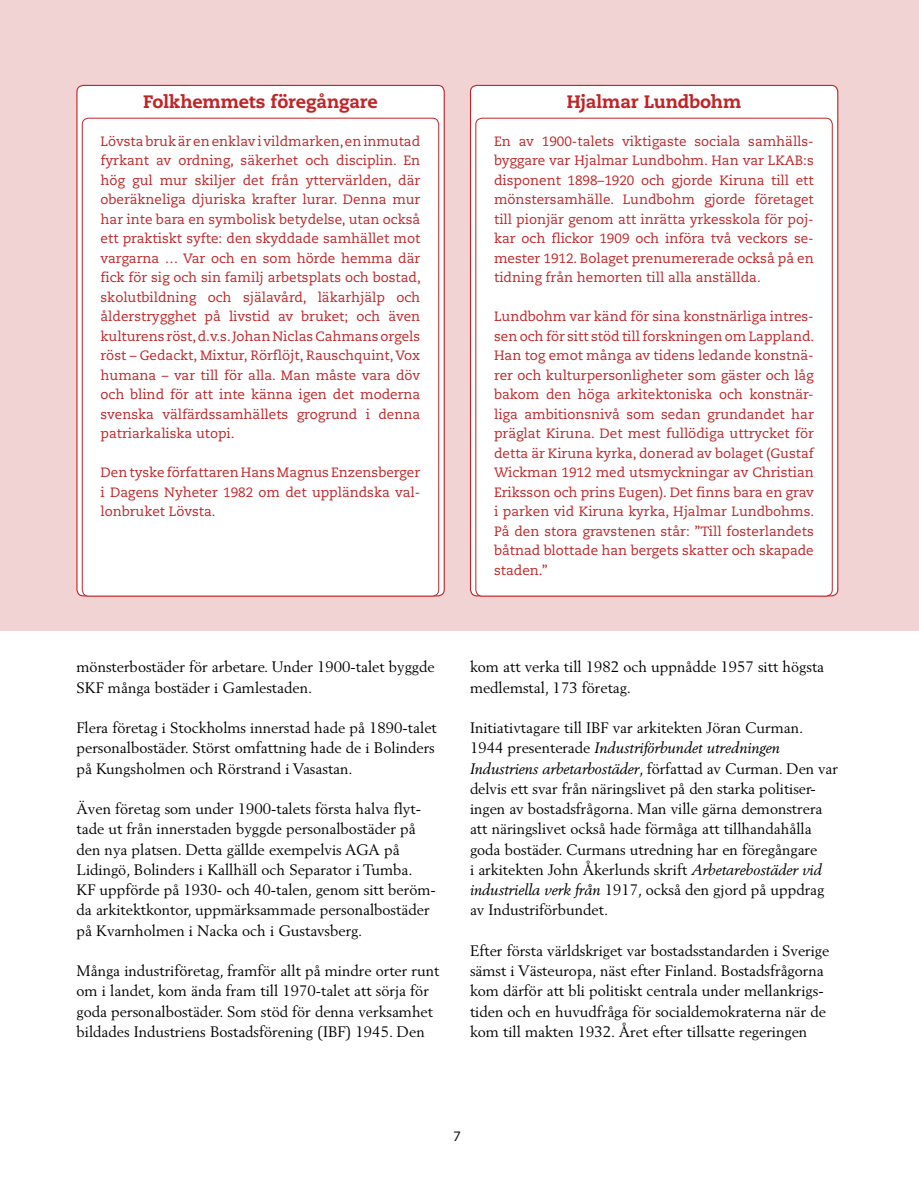
<style>
.page{position:relative;width:919px;height:1195px;background:#fff}
.page>*{position:absolute;margin:0;border:0;box-sizing:border-box;transform-origin:0 0}
.t1{font:800 18px "Caecilia";letter-spacing:-.01em;color:#c02427}
.t2{font:15px/20.2px "Berling";color:#000}
.t3{font:13.5px/19.5px "Caecilia";color:#c02427;text-align:justify}
.t4{font:13.5px "Caecilia";color:#000}
.s1{font-style:italic}
</style>
<div class="page">
<div style="left:0;top:0;width:918px;height:630px;background:#f2d3d4"></div>
<svg style="left:76px;top:84px;width:369px;height:512px;background:#f8e8e8"></svg>
<div style="left:81px;top:117px;width:358px;height:479px;background:#fff"></div>
<svg style="left:470px;top:84px;width:368px;height:512px;background:#f9eaeb"></svg>
<div style="left:475px;top:117px;width:358px;height:479px;background:#fff"></div>
<h1 class="t1" style="left:143px;top:90px;width:236px">Folkhemmets föregångare</h1>
<p class="t3" style="left:101px;top:131px;width:322px">Lövsta bruk är en enklav i vildmarken, en inmutad fyrkant av ordning, säkerhet och disciplin. En hög gul mur skiljer det från yttervärlden, där oberäkneliga djuriska krafter lurar. Denna mur har inte bara en symbolisk betydelse, utan också ett praktiskt syfte: den skyddade samhället mot vargarna … Var och en som hörde hemma där fick för sig och sin familj arbetsplats och bostad, skolutbildning och själavård, läkarhjälp och ålderstrygghet på livstid av bruket; och även kulturens röst, d.v.s. Johan Niclas Cahmans orgels röst – Gedackt, Mixtur, Rörflöjt, Rauschquint, Vox humana – var till för alla. Man måste vara döv och blind för att inte känna igen det moderna svenska välfärdssamhällets grogrund i denna patriarkaliska utopi.</p>
<p class="t3" style="left:101px;top:463px;width:321px">Den tyske författaren Hans Magnus Enzensberger i Dagens Nyheter 1982 om det uppländska val&shy;lonbruket Lövsta.</p>
<h1 class="t1" style="left:566px;top:90px;width:176px">Hjalmar Lundbohm</h1>
<p class="t3" style="left:494px;top:131px;width:321px">En av 1900-talets viktigaste sociala samhälls&shy;byggare var Hjalmar Lundbohm. Han var LKAB:s disponent 1898–1920 och gjorde Kiruna till ett mönstersamhälle. Lundbohm gjorde företaget till pionjär genom att inrätta yrkesskola för poj&shy;kar och flickor 1909 och införa två veckors se&shy;mester 1912. Bolaget prenumererade också på en tidning från hemorten till alla anställda.</p>
<p class="t3" style="left:494px;top:307px;width:322px">Lundbohm var känd för sina konstnärliga intres&shy;sen och för sitt stöd till forskningen om Lappland.<br>Han tog emot många av tidens ledande konstnä&shy;rer och kulturpersonligheter som gäster och låg bakom den höga arkitektoniska och konstnär&shy;liga ambitionsnivå som sedan grundandet har präglat Kiruna. Det mest fullödiga uttrycket för detta är Kiruna kyrka, donerad av bolaget (Gustaf Wickman 1912 med utsmyckningar av Christian Eriksson och prins Eugen). Det finns bara en grav i parken vid Kiruna kyrka, Hjalmar Lundbohms.<br>På den stora gravstenen står: ”Till fosterlandets båtnad blottade han bergets skatter och skapade staden.”</p>
<p class="t2" style="left:77px;top:657px;width:359px">mönsterbostäder för arbetare. Under 1900-talet byggde<br>SKF många bostäder i Gamlestaden.</p>
<p class="t2" style="left:77px;top:717px;width:362px">Flera företag i Stockholms innerstad hade på 1890-talet personalbostäder. Störst omfattning hade de i Bolinders på Kungsholmen och Rörstrand i Vasastan.</p>
<p class="t2" style="left:77px;top:798px;width:361px">Även företag som under 1900-talets första halva flyt&shy;tade ut från innerstaden byggde personalbostäder på den nya platsen. Detta gällde exempelvis AGA på Lidingö, Bolinders i Kallhäll och Separator i Tumba.<br>KF uppförde på 1930- och 40-talen, genom sitt beröm&shy;da arkitektkontor, uppmärksammade personalbostäder på Kvarnholmen i Nacka och i Gustavsberg.</p>
<p class="t2" style="left:77px;top:960px;width:364px">Många industriföretag, framför allt på mindre orter runt om i landet, kom ända fram till 1970-talet att sörja för goda personalbostäder. Som stöd för denna verksamhet bildades Industriens Bostadsförening (IBF) 1945. Den</p>
<p class="t2" style="left:470px;top:657px;width:355px">kom att verka till 1982 och uppnådde 1957 sitt högsta medlemstal, 173 företag.</p>
<p class="t2" style="left:470px;top:717px;width:369px">Initiativtagare till IBF var arkitekten Jöran Curman.<br>1944 presenterade <span class="s1">Industriförbundet utredningen Industriens arbetarbostäder</span>, författad av Curman. Den var delvis ett svar från näringslivet på den starka politiser&shy;ingen av bostadsfrågorna. Man ville gärna demonstrera att näringslivet också hade förmåga att tillhandahålla goda bostäder. Curmans utredning har en föregångare<br>i arkitekten John Åkerlunds skrift <span class="s1">Arbetarebostäder vid industriella verk från</span> 1917, också den gjord på uppdrag av Industriförbundet.</p>
<p class="t2" style="left:470px;top:940px;width:361px">Efter första världskriget var bostadsstandarden i Sverige sämst i Västeuropa, näst efter Finland. Bostadsfrågorna kom därför att bli politiskt centrala under mellankrigs&shy;tiden och en huvudfråga för socialdemokraterna när de kom till makten 1932. Året efter tillsatte regeringen</p>
<p class="t4" style="left:453px;top:1128px;width:9px">7</p>
</div>
